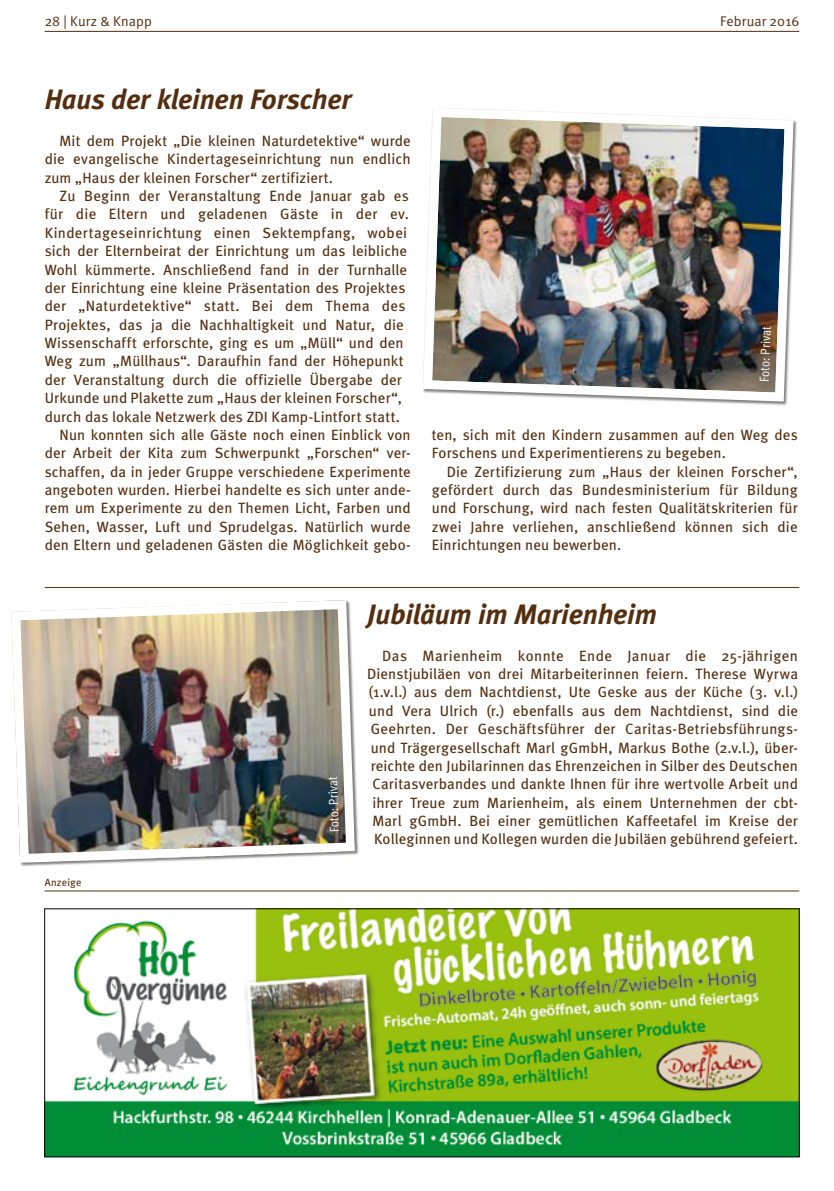
<style>
.page{position:relative;width:834px;height:1191px;background:#fff}
.page>*{position:absolute;margin:0;border:0;box-sizing:border-box;transform-origin:0 0}
.t1{font:italic 700 28px "Meta";letter-spacing:-.005em;color:#542e0f}
.t2{font:14.88px/18.4px "Meta";letter-spacing:.01em;color:#542e0f;text-align:justify}
.t3{font:14px "Meta Normal";letter-spacing:.01em;color:#542e0f}
.t4{font:13.12px "Meta Cond Normal";color:#fff}
.t5{font:10.5px "Meta";letter-spacing:.02em;color:#542e0f}
</style>
<div class="page">
<hr style="left:45px;top:31px;width:754px;height:1px;background:#542e0f">
<img style="left:11px;top:600px;width:348px;height:267px">
<hr style="left:45px;top:587px;width:754px;height:1px;background:#542e0f">
<img style="left:423px;top:108px;width:374px;height:298px">
<hr style="left:45px;top:890px;width:754px;height:1px;background:#542e0f">
<img style="left:46px;top:910px;width:751px;height:245px">
<div style="left:44px;top:908px;width:755px;height:249px;border:1px solid #000"></div>
<p class="t3" style="left:45px;top:13px;width:109px">28 | Kurz &amp; Knapp</p>
<p class="t3" style="left:720px;top:13px;width:81px">Februar 2016</p>
<h1 class="t1" style="left:45px;top:82px;width:308px">Haus der kleinen Forscher</h1>
<p class="t2" style="left:45px;top:131px;width:367px;text-indent:15px">Mit dem Projekt „Die kleinen Naturdetektive“ wurde die evangelische Kindertageseinrichtung nun endlich zum „Haus der kleinen Forscher“ zertifiziert.</p>
<p class="t2" style="left:60px;top:186px;width:351px">Zu Beginn der Veranstaltung Ende Januar gab es</p>
<p class="t2" style="left:45px;top:205px;width:365px">für die Eltern und geladenen Gäste in der ev.</p>
<p class="t2" style="left:45px;top:223px;width:364px">Kindertageseinrichtung einen Sektempfang, wobei</p>
<p class="t2" style="left:45px;top:241px;width:364px">sich der Elternbeirat der Einrichtung um das leibliche</p>
<p class="t2" style="left:45px;top:260px;width:364px">Wohl kümmerte. Anschließend fand in der Turnhalle</p>
<p class="t2" style="left:45px;top:278px;width:362px">der Einrichtung eine kleine Präsentation des Projektes</p>
<p class="t2" style="left:45px;top:296px;width:362px">der „Naturdetektive“ statt. Bei dem Thema des</p>
<p class="t2" style="left:45px;top:315px;width:360px">Projektes, das ja die Nachhaltigkeit und Natur, die</p>
<p class="t2" style="left:45px;top:333px;width:360px">Wissenschafft erforschte, ging es um „Müll“ und den</p>
<p class="t2" style="left:45px;top:352px;width:360px">Weg zum „Müllhaus“. Daraufhin fand der Höhepunkt</p>
<p class="t2" style="left:45px;top:370px;width:359px">der Veranstaltung durch die offizielle Übergabe der</p>
<p class="t2" style="left:45px;top:388px;width:359px">Urkunde und Plakette zum „Haus der kleinen Forscher“,</p>
<p class="t2" style="left:45px;top:407px;width:357px">durch das lokale Netzwerk des ZDI Kamp-Lintfort statt.</p>
<p class="t2" style="left:60px;top:425px;width:352px">Nun konnten sich alle Gäste noch einen Einblick von</p>
<p class="t2" style="left:45px;top:443px;width:367px">der Arbeit der Kita zum Schwerpunkt „Forschen“ ver-</p>
<p class="t2" style="left:45px;top:462px;width:367px">schaffen, da in jeder Gruppe verschiedene Experimente</p>
<p class="t2" style="left:45px;top:480px;width:367px">angeboten wurden. Hierbei handelte es sich unter ande-</p>
<p class="t2" style="left:45px;top:499px;width:367px">rem um Experimente zu den Themen Licht, Farben und</p>
<p class="t2" style="left:45px;top:517px;width:367px">Sehen, Wasser, Luft und Sprudelgas. Natürlich wurde</p>
<p class="t2" style="left:45px;top:535px;width:367px">den Eltern und geladenen Gästen die Möglichkeit gebo-</p>
<p class="t4" style="left:756px;top:382px;width:58px;rotate:-88deg">Foto: Privat</p>
<p class="t2" style="left:432px;top:425px;width:367px">ten, sich mit den Kindern zusammen auf den Weg des<br>Forschens und Experimentierens zu begeben.</p>
<p class="t2" style="left:432px;top:462px;width:367px;text-indent:15px">Die Zertifizierung zum „Haus der kleinen Forscher“, gefördert durch das Bundesministerium für Bildung und Forschung, wird nach festen Qualitätskriterien für zwei Jahre verliehen, anschließend können sich die Einrichtungen neu bewerben.</p>
<p class="t5" style="left:45px;top:875px;width:38px">Anzeige</p>
<p class="t4" style="left:327px;top:832px;width:58px;rotate:-92deg">Foto: Privat</p>
<h1 class="t1" style="left:367px;top:596px;width:291px">Jubiläum im Marienheim</h1>
<p class="t2" style="left:367px;top:646px;width:432px;text-align:right">Das Marienheim konnte Ende Januar die 25-jährigen Dienstjubiläen von drei Mitarbeiterinnen feiern. Therese Wyrwa (1.v.l.) aus dem Nachtdienst, Ute Geske aus der Küche (3. v.l.) und Vera Ulrich (r.) ebenfalls aus dem Nachtdienst, sind die Geehrten. Der Geschäftsführer der Caritas-Betriebsführungs&shy;und Trägergesellschaft Marl gGmbH, Markus Bothe (2.v.l.), über&shy;reichte den Jubilarinnen das Ehrenzeichen in Silber des Deutschen Caritasverbandes und dankte Ihnen für ihre wertvolle Arbeit und ihrer Treue zum Marienheim, als einem Unternehmen der cbt-Marl gGmbH. Bei einer gemütlichen Kaffeetafel im Kreise der Kolleginnen und Kollegen wurden die Jubiläen gebührend gefeiert.</p>
</div>
